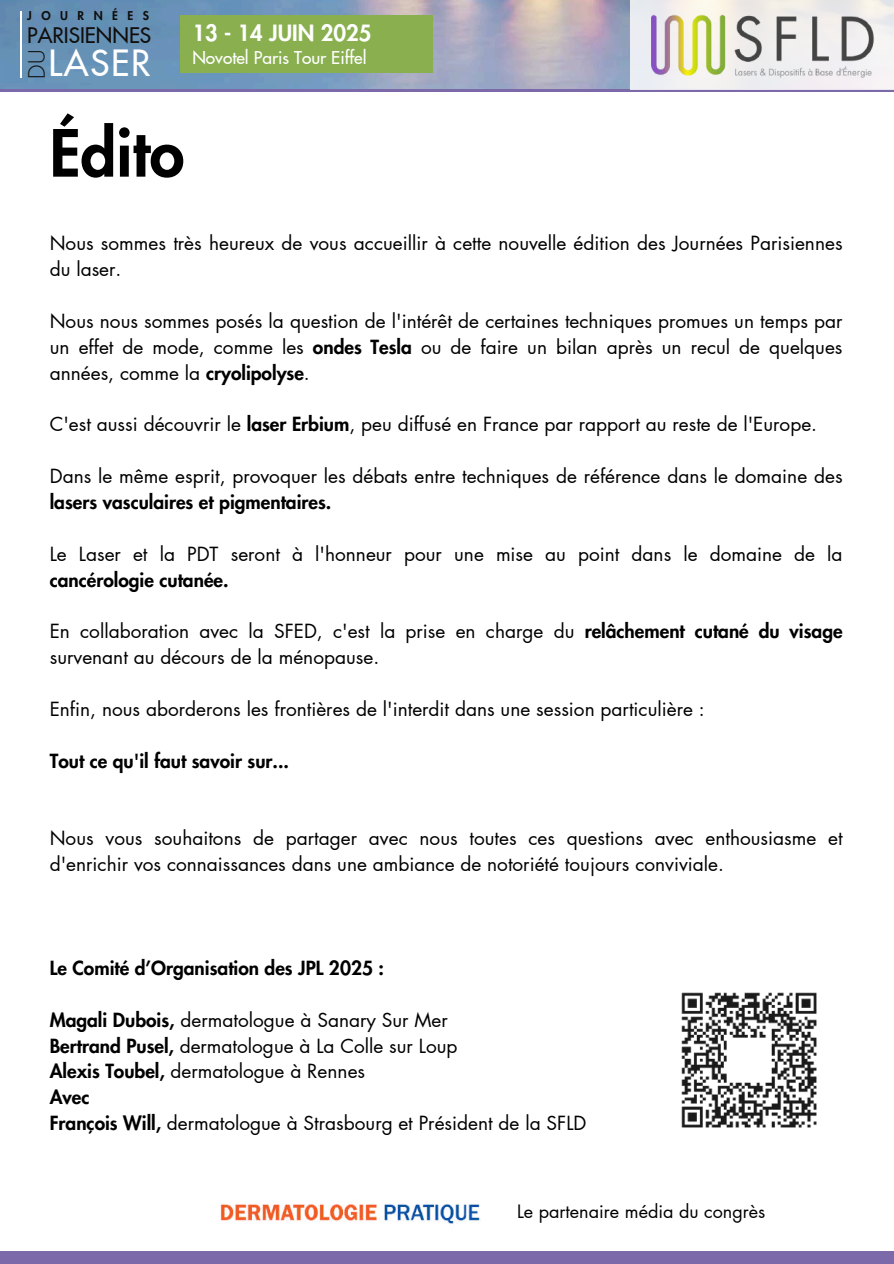
<style>
.page{position:relative;width:894px;height:1264px;background:#fff}
.page>*{position:absolute;margin:0;border:0;box-sizing:border-box;transform-origin:0 0}
.t1{font:800 63.15px "Futura LT Pro";color:#000}
.t2{font:500 35.4px "Futura LT Pro";letter-spacing:.05em;color:#fff}
.t3{font:300 22.05px "Futura LT Pro";color:#100f0d}
.t4{font:800 21.9px "Futura LT Pro";color:#fff}
.t5{font:500 21px "Futura LT Pro";color:#100f0d}
.t6{font:19.05px/25.8px "Futura LT Pro";color:#000}
.t7{font:800 19.05px "Futura LT Pro";color:#000}
.t8{font:18px "Futura LT Pro";color:#000}
.t9{font:500 17.25px "Futura LT Pro";color:#fff}
.t10{font:800 11.85px "Futura LT Pro";letter-spacing:.8em;color:#100f0d}
.s1{font-weight:800}
</style>
<div class="page">
<div style="left:0;top:1251px;width:893px;height:12px;background:#7b69aa"></div>
<div style="left:0;top:86px;width:893px;height:6px;background:#7b69aa"></div>
<img style="left:0;top:0;width:630px;height:89px">
<hr style="left:20px;top:11px;width:2px;height:66px;background:#fff">
<div style="left:180px;top:15px;width:252px;height:58px;background:#89af4f"></div>
<div style="left:630px;top:0;width:263px;height:89px;background:linear-gradient(to right,#f0efee,#f2eded)"></div>
<img style="left:651px;top:13px;width:223px;height:64px">
<img style="left:681px;top:992px;width:135px;height:135px">
<img style="left:220px;top:1204px;width:260px;height:20px">
<p class="t10" style="left:27px;top:11px;width:123px">JOURNÉES</p>
<p class="t5" style="left:27px;top:26px;width:125px">PARISIENNES</p>
<p class="t3" style="left:27px;top:79px;width:30px;rotate:-90deg">DU</p>
<h2 class="t2" style="left:48px;top:47px;width:103px">LASER</h2>
<p class="t4" style="left:192px;top:23px;width:180px">13 - 14 JUIN 2025</p>
<p class="t9" style="left:192px;top:49px;width:176px">Novotel Paris Tour Eiffel</p>
<h1 class="t1" style="left:50px;top:124px;width:136px">Édito</h1>
<p class="t6" style="left:50px;top:231px;width:794px">Nous sommes très heureux de vous accueillir à cette nouvelle édition des Journées Parisiennes du laser.</p>
<p class="t6" style="left:50px;top:308px;width:794px;text-align:justify">Nous nous sommes posés la question de l'intérêt de certaines techniques promues un temps par un effet de mode, comme les <span class="s1">ondes Tesla</span> ou de faire un bilan après un recul de quelques années, comme la <span class="s1">cryolipolyse</span>.</p>
<p class="t6" style="left:50px;top:412px;width:768px">C'est aussi découvrir le <span class="s1">laser Erbium</span>, peu diffusé en France par rapport au reste de l'Europe.</p>
<p class="t6" style="left:50px;top:464px;width:794px">Dans le même esprit, provoquer les débats entre techniques de référence dans le domaine des</p>
<p class="t7" style="left:50px;top:493px;width:283px">lasers vasculaires et pigmentaires.</p>
<p class="t6" style="left:50px;top:541px;width:794px">Le Laser et la PDT seront à l'honneur pour une mise au point dans le domaine de la</p>
<p class="t7" style="left:50px;top:571px;width:180px">cancérologie cutanée.</p>
<p class="t6" style="left:50px;top:619px;width:794px">En collaboration avec la SFED, c'est la prise en charge du <span class="s1">relâchement cutané du visage </span>survenant au décours de la ménopause.</p>
<p class="t6" style="left:50px;top:697px;width:656px">Enfin, nous aborderons les frontières de l'interdit dans une session particulière :</p>
<p class="t7" style="left:50px;top:752px;width:241px">Tout ce qu'il faut savoir sur...</p>
<p class="t6" style="left:50px;top:826px;width:794px">Nous vous souhaitons de partager avec nous toutes ces questions avec enthousiasme et d'enrichir vos connaissances dans une ambiance de notoriété toujours conviviale.</p>
<p class="t7" style="left:50px;top:959px;width:336px">Le Comité d’Organisation des JPL 2025 :</p>
<p class="t6" style="left:50px;top:1007px;width:538px"><span class="s1">Magali Dubois,</span> dermatologue à Sanary Sur Mer<br><span class="s1">Bertrand Pusel,</span> dermatologue à La Colle sur Loup<br><span class="s1">Alexis Toubel,</span> dermatologue à Rennes<br><span class="s1">Avec<br>François Will,</span> dermatologue à Strasbourg et Président de la SFLD</p>
<p class="t8" style="left:517px;top:1203px;width:250px">Le partenaire média du congrès</p>
</div>
